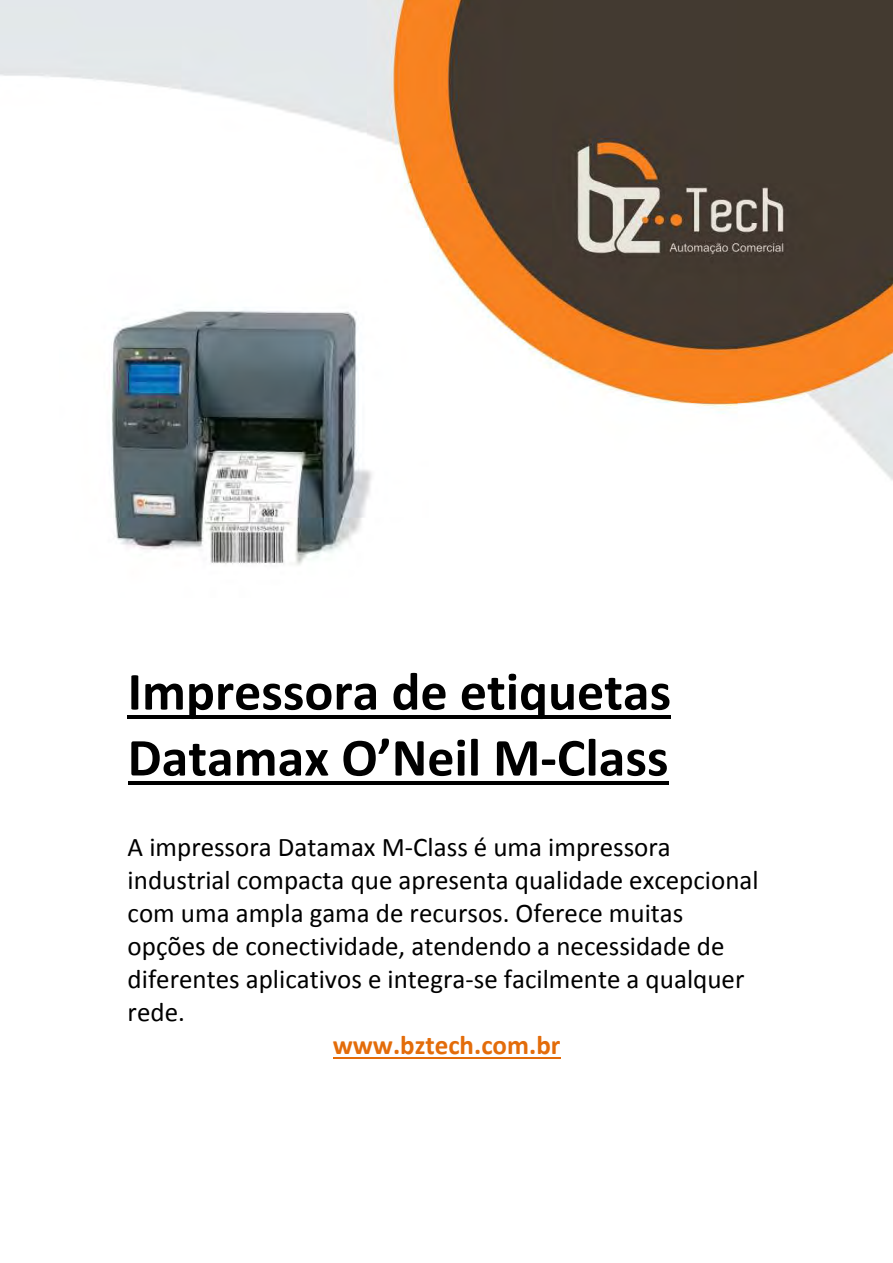
<style>
.page{position:relative;width:893px;height:1263px;background:#fff}
.page>*{position:absolute;margin:0;border:0;box-sizing:border-box;transform-origin:0 0}
.t1{font:700 54px/66px "Calibri";color:#000}
.t2{font:27px/33px "Calibri";color:#000}
.t3{font:700 27px "Calibri";color:#e36c0a}
</style>
<div class="page">
<img style="left:0;top:0;width:893px;height:1059px">
<hr style="left:128px;top:716px;width:543px;height:3px;background:#000">
<hr style="left:128px;top:782px;width:540px;height:3px;background:#000">
<hr style="left:333px;top:1057px;width:227px;height:1px;background:#e36c0a">
<img style="left:59px;top:229px;width:369px;height:369px">
<h1 class="t1" style="left:128px;top:663px;width:545px">Impressora de etiquetas<br>Datamax O’Neil M-Class</h1>
<p class="t2" style="left:128px;top:833px;width:633px">A impressora Datamax M-Class é uma impressora industrial compacta que apresenta qualidade excepcional com uma ampla gama de recursos. Oferece muitas opções de conectividade, atendendo a necessidade de diferentes aplicativos e integra-se facilmente a qualquer rede.</p>
<p class="t3" style="left:333px;top:1033px;width:229px">www.bztech.com.br</p>
</div>
